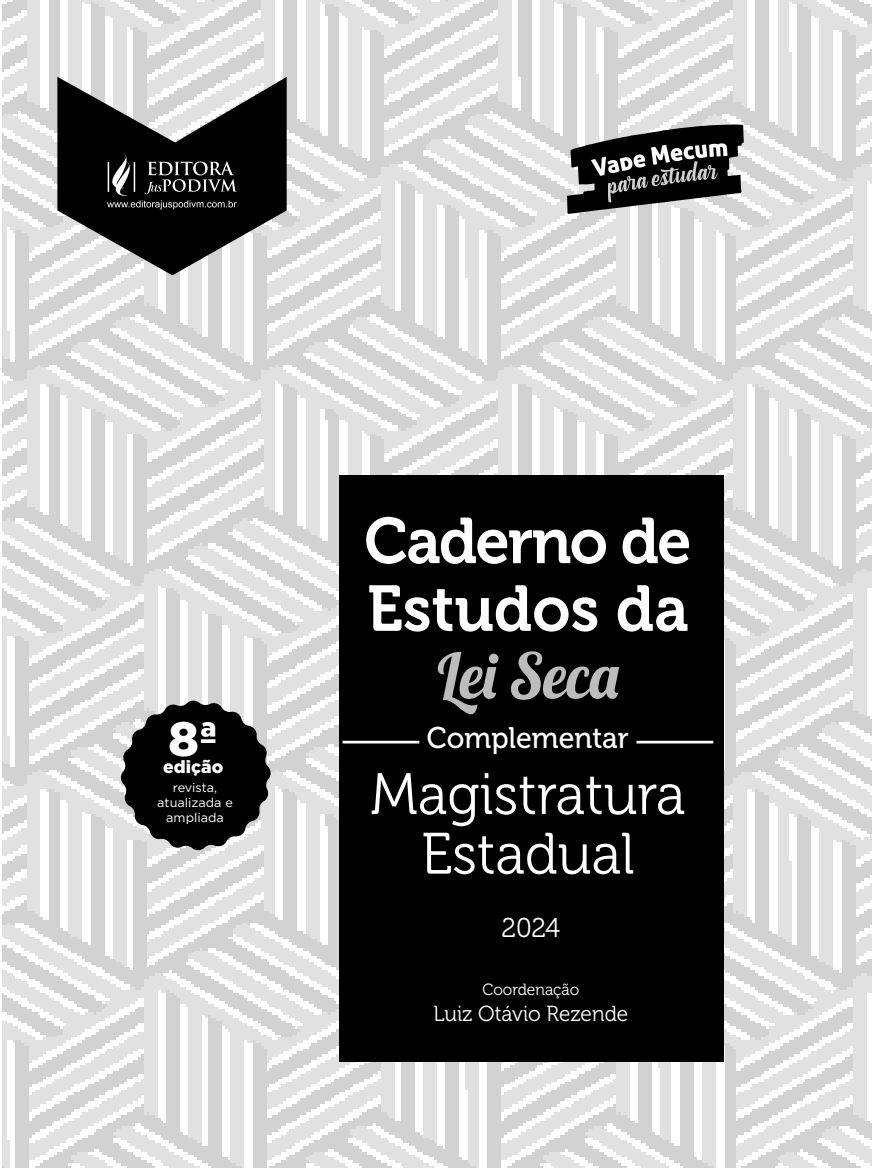
<style>
.page{position:relative;width:872px;height:1168px;background:#fff}
.page>*{position:absolute;margin:0;border:0;box-sizing:border-box;transform-origin:0 0}
.t1{font:64.2px/67.7px "Museo 700";letter-spacing:-.01em;color:#fff;scale:.96 1}
.t2{font:63px "Lobster 1.4";color:#bcbcbc;scale:.96 1}
.t3{font:58.2px/59.6px "Museo 300";color:#fff;text-align:center;scale:.96 1}
.t4{font:900 48.15px "Gotham";color:#fff}
.t5{font:29.85px "Museo 500";color:#fff;scale:.96 1}
.t6{font:27px "Museo 300";color:#fff;scale:.96 1}
.t7{font:21.6px "Museo 300";color:#fff;scale:.96 1}
.t8{font:900 17.55px "Gotham";color:#fff}
.t9{font:16.2px "Museo 300";color:#fff;scale:.96 1}
.t10{font:12.6px/15.1px "Gotham";color:#fff;text-align:center}
</style>
<div class="page">
<img style="left:3px;top:0;width:868px;height:1168px">
<svg style="left:57px;top:77px;width:229px;height:198px;background:#595959"></svg>
<svg style="left:107px;top:153px;width:130px;height:56px;background:#2e2e2e"></svg>
<svg style="left:566px;top:124px;width:177px;height:90px;background:#5d5d5d"></svg>
<div style="left:339px;top:475px;width:384px;height:587px;background:#000"></div>
<hr style="left:342px;top:741px;width:77px;height:2px;background:#fff">
<hr style="left:636px;top:741px;width:77px;height:2px;background:#fff">
<svg style="left:120px;top:700px;width:151px;height:151px;background:#3c3c3c"></svg>
<p class="t4" style="left:168px;top:706px;width:51px">8ª</p>
<p class="t8" style="left:163px;top:755px;width:61px">edição</p>
<p class="t10" style="left:157px;top:779px;width:77px">revista, atualizada e ampliada</p>
<p class="t1" style="left:364px;top:508px;width:342px">Caderno de<br>Estudos da</p>
<p class="t2" style="left:437px;top:635px;width:190px">Lei Seca</p>
<p class="t5" style="left:426px;top:721px;width:212px">Complementar</p>
<p class="t3" style="left:370px;top:765px;width:329px">Magistratura<br>Estadual</p>
<p class="t6" style="left:501px;top:913px;width:63px">2024</p>
<p class="t9" style="left:482px;top:980px;width:102px">Coordenação</p>
<p class="t7" style="left:433px;top:1001px;width:204px">Luiz Otávio Rezende</p>
</div>
